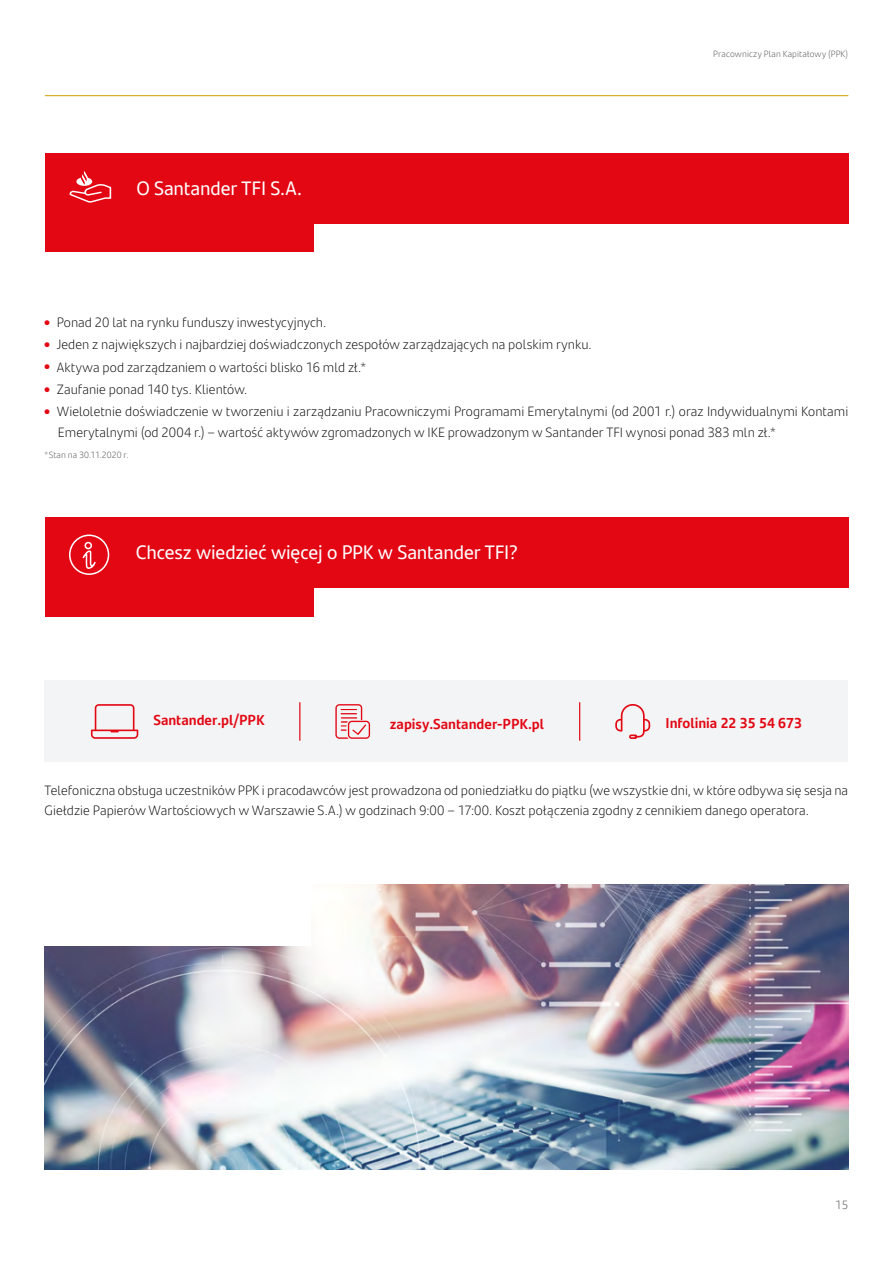
<style>
.page{position:relative;width:893px;height:1263px;background:#fff}
.page>*{position:absolute;margin:0;border:0;box-sizing:border-box;transform-origin:0 0}
.t1{font:19.5px "Santander Text";letter-spacing:-.01em;color:#fff}
.t2{font:700 14.4px "Santander Text";color:#e30613}
.t3{font:300 13.5px/20.2px "Santander Text";letter-spacing:.005em;color:#000}
.t4{font:300 12px "Santander Text";color:#4a4a49}
.t5{font:300 9px "Santander Text";letter-spacing:.015em;color:#4a4a49}
</style>
<div class="page">
<img style="left:45px;top:884px;width:803px;height:285px">
<div style="left:38px;top:878px;width:272px;height:68px;background:#fff"></div>
<hr style="left:45px;top:95px;width:803px;height:1px;background:#d39e00">
<div style="left:45px;top:681px;width:803px;height:81px;background:#f3f4f5"></div>
<svg style="left:615px;top:704px;width:35px;height:35px"></svg>
<hr style="left:579px;top:702px;width:1px;height:39px;background:#e30613">
<hr style="left:299px;top:702px;width:1px;height:39px;background:#e30613">
<svg style="left:91px;top:704px;width:47px;height:35px"></svg>
<svg style="left:335px;top:704px;width:35px;height:35px"></svg>
<div style="left:45px;top:153px;width:804px;height:70px;background:#e30613"></div>
<div style="left:45px;top:198px;width:269px;height:54px;background:#e30613"></div>
<div style="left:45px;top:517px;width:803px;height:71px;background:#e30613"></div>
<div style="left:45px;top:562px;width:268px;height:55px;background:#e30613"></div>
<svg style="left:69px;top:171px;width:42px;height:32px"></svg>
<svg style="left:69px;top:534px;width:40px;height:41px"></svg>
<h1 class="t1" style="left:136px;top:173px;width:167px">O Santander TFI S.A.</h1>
<p class="t5" style="left:713px;top:47px;width:137px">Pracowniczy Plan Kapitałowy (PPK)</p>
<p class="t3" style="left:45px;top:311px;width:283px"><sup>●</sup> Ponad 20 lat na rynku funduszy inwestycyjnych.</p>
<p class="t3" style="left:45px;top:334px;width:549px"><sup>●</sup> Jeden z największych i najbardziej doświadczonych zespołów zarządzających na polskim rynku.</p>
<p class="t3" style="left:45px;top:356px;width:323px"><sup>●</sup> Aktywa pod zarządzaniem o wartości blisko 16 mld zł.*</p>
<p class="t3" style="left:45px;top:379px;width:204px"><sup>●</sup> Zaufanie ponad 140 tys. Klientów.</p>
<p class="t3" style="left:58px;top:401px;width:792px;text-indent:-13px"><sup>●</sup> Wieloletnie doświadczenie w tworzeniu i zarządzaniu Pracowniczymi Programami Emerytalnymi (od 2001 r.) oraz Indywidualnymi Kontami<br>Emerytalnymi (od 2004 r.) – wartość aktywów zgromadzonych w IKE prowadzonym w Santander TFI wynosi ponad 383 mln zł.*</p>
<p class="t5" style="left:45px;top:448px;width:85px">*Stan na 30.11.2020 r.</p>
<h1 class="t1" style="left:136px;top:538px;width:383px">Chcesz wiedzieć więcej o PPK w Santander TFI?</h1>
<p class="t2" style="left:153px;top:709px;width:113px">Santander.pl/PPK</p>
<p class="t2" style="left:390px;top:713px;width:156px">zapisy.Santander-PPK.pl</p>
<p class="t2" style="left:665px;top:711px;width:138px">Infolinia 22 35 54 673</p>
<p class="t3" style="left:45px;top:779px;width:805px">Telefoniczna obsługa uczestników PPK i pracodawców jest prowadzona od poniedziałku do piątku (we wszystkie dni, w które odbywa się sesja na<br>Giełdzie Papierów Wartościowych w Warszawie S.A.) w godzinach 9:00 – 17:00. Koszt połączenia zgodny z cennikiem danego operatora.</p>
<p class="t4" style="left:835px;top:1195px;width:15px">15</p>
</div>
